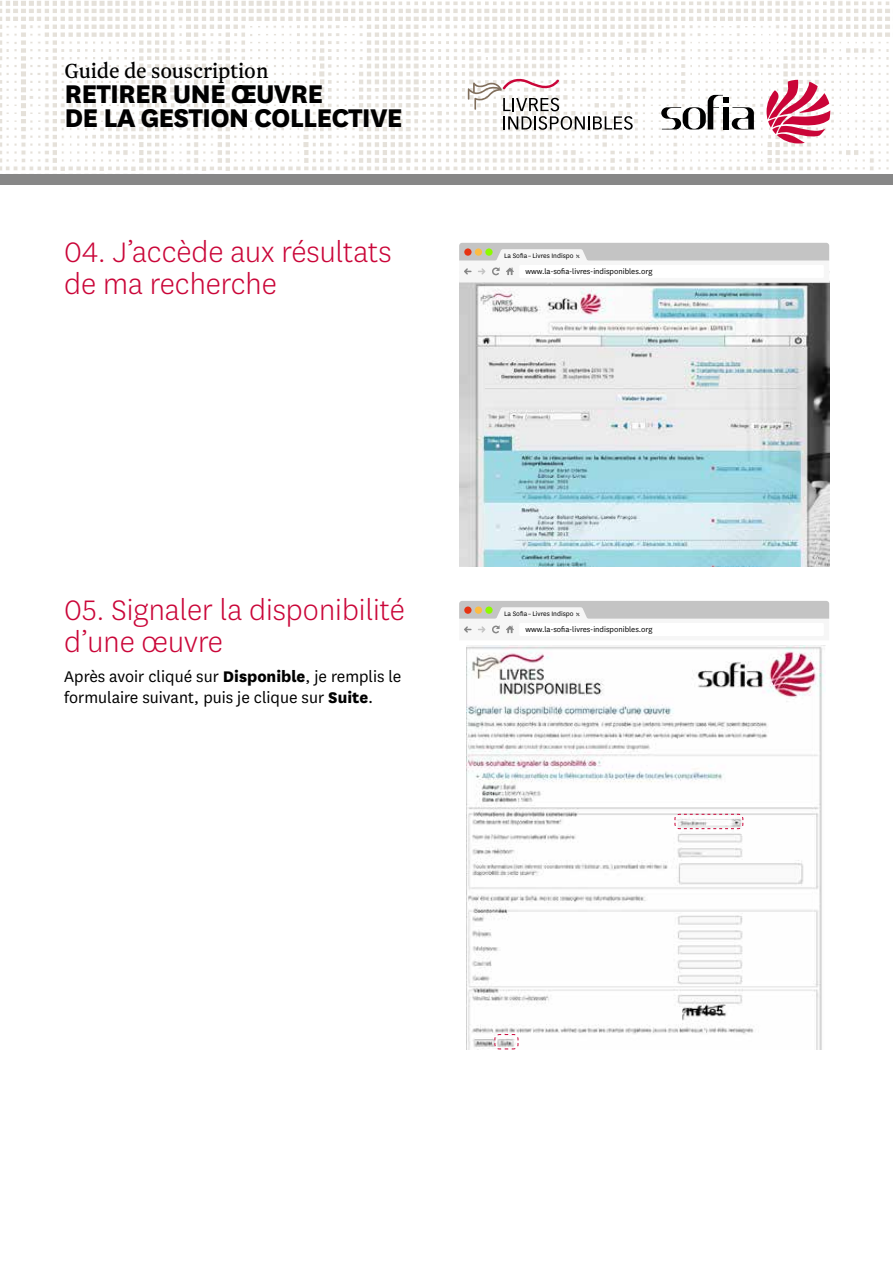
<style>
.page{position:relative;width:893px;height:1263px;background:#fff}
.page>*{position:absolute;margin:0;border:0;box-sizing:border-box;transform-origin:0 0}
.t1{font:300 33px/31.8px "National";color:#ca0538}
.t2{font:800 30px/24px "National";letter-spacing:-.03em;color:#000}
.t3{font:24px "Newzald";color:#000}
.t4{font:18px/21px "National";color:#000}
.t5{font:8.55px "National";color:#000}
.t6{font:7.5px "National";color:#000}
.s1{font-weight:800}
</style>
<div class="page">
<img style="left:0;top:1px;width:890px;height:170px">
<svg style="left:468px;top:77px;width:165px;height:53px"></svg>
<svg style="left:661px;top:95px;width:93px;height:34px"></svg>
<svg style="left:767px;top:80px;width:63px;height:63px"></svg>
<div style="left:0;top:174px;width:893px;height:10px;background:#878787"></div>
<img style="left:467px;top:645px;width:359px;height:404px">
<img style="left:459px;top:282px;width:370px;height:285px">
<svg style="left:459px;top:243px;width:370px;height:39px"></svg>
<svg style="left:459px;top:601px;width:370px;height:33px"></svg>
<svg style="left:674px;top:813px;width:69px;height:16px"></svg>
<svg style="left:494px;top:1034px;width:25px;height:15px"></svg>
<h3 class="t3" style="left:65px;top:56px;width:205px">Guide de souscription</h3>
<h2 class="t2" style="left:65px;top:80px;width:340px">RETIRER UNE ŒUVRE<br>DE LA GESTION COLLECTIVE</h2>
<h1 class="t1" style="left:64px;top:235px;width:329px">04. J’accède aux résultats de ma recherche</h1>
<p class="t6" style="left:504px;top:251px;width:71px">La Sofia – Livres Indispo</p>
<p class="t5" style="left:525px;top:266px;width:129px">www.la-sofia-livres-indisponibles.org</p>
<h1 class="t1" style="left:64px;top:593px;width:342px">05. Signaler la disponibilité d’une œuvre</h1>
<p class="t4" style="left:64px;top:665px;width:339px">Après avoir cliqué sur <span class="s1">Disponible</span>, je remplis le formulaire suivant, puis je clique sur <span class="s1">Suite</span>.</p>
<p class="t6" style="left:504px;top:609px;width:71px">La Sofia – Livres Indispo</p>
<p class="t5" style="left:525px;top:624px;width:129px">www.la-sofia-livres-indisponibles.org</p>
</div>
